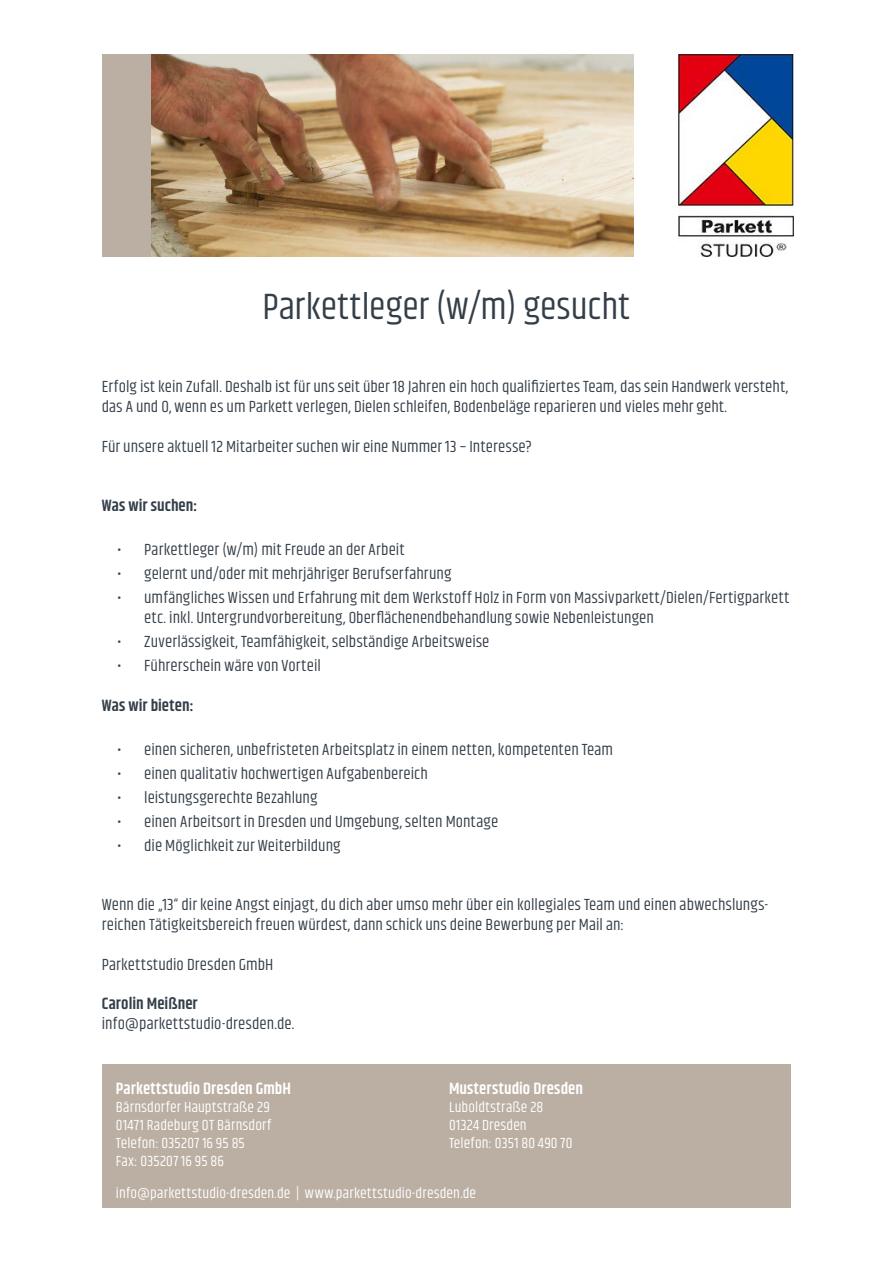
<style>
.page{position:relative;width:893px;height:1263px;background:#fff}
.page>*{position:absolute;margin:0;border:0;box-sizing:border-box;transform-origin:0 0}
.t1{font:37.5px "Khand";color:#333e48}
.t2{font:16.5px/19.8px "Khand";letter-spacing:.005em;color:#333e48}
.t3{font:600 16.5px "Khand";letter-spacing:.005em;color:#fff}
.t4{font:600 16.5px "Khand";letter-spacing:.005em;color:#333e48}
.t5{font:15px/18px "Khand";letter-spacing:.02em;color:#fff}
</style>
<div class="page">
<img style="left:679px;top:54px;width:114px;height:202px">
<img style="left:150px;top:54px;width:484px;height:202px">
<div style="left:102px;top:54px;width:48px;height:203px;background:#bbafa3"></div>
<div style="left:102px;top:1064px;width:689px;height:144px;background:#bbafa3"></div>
<h1 class="t1" style="left:262px;top:284px;width:369px">Parkettleger (w/m) gesucht</h1>
<p class="t2" style="left:102px;top:378px;width:688px">Erfolg ist kein Zufall. Deshalb ist für uns seit über 18 Jahren ein hoch qualifiziertes Team, das sein Handwerk versteht, das A und O, wenn es um Parkett verlegen, Dielen schleifen, Bodenbeläge reparieren und vieles mehr geht.</p>
<p class="t2" style="left:102px;top:437px;width:432px">Für unsere aktuell 12 Mitarbeiter suchen wir eine Nummer 13 – Interesse?</p>
<p class="t4" style="left:102px;top:495px;width:97px">Was wir suchen:</p>
<p class="t2" style="left:117px;top:541px;width:289px">• Parkettleger (w/m) mit Freude an der Arbeit</p>
<p class="t2" style="left:117px;top:565px;width:336px">• gelernt und/oder mit mehrjähriger Berufserfahrung</p>
<p class="t2" style="left:144px;top:589px;width:647px;text-indent:-27px">• umfängliches Wissen und Erfahrung mit dem Werkstoff Holz in Form von Massivparkett/Dielen/Fertigparkett etc. inkl. Untergrundvorbereitung, Oberflächenendbehandlung sowie Nebenleistungen</p>
<p class="t2" style="left:117px;top:633px;width:374px">• Zuverlässigkeit, Teamfähigkeit, selbständige Arbeitsweise</p>
<p class="t2" style="left:117px;top:657px;width:205px">• Führerschein wäre von Vorteil</p>
<p class="t4" style="left:102px;top:694px;width:94px">Was wir bieten:</p>
<p class="t2" style="left:117px;top:740px;width:497px">• einen sicheren, unbefristeten Arbeitsplatz in einem netten, kompetenten Team</p>
<p class="t2" style="left:117px;top:764px;width:312px">• einen qualitativ hochwertigen Aufgabenbereich</p>
<p class="t2" style="left:117px;top:788px;width:202px">• leistungsgerechte Bezahlung</p>
<p class="t2" style="left:117px;top:812px;width:382px">• einen Arbeitsort in Dresden und Umgebung, selten Montage</p>
<p class="t2" style="left:117px;top:836px;width:225px">• die Möglichkeit zur Weiterbildung</p>
<p class="t2" style="left:102px;top:896px;width:668px">Wenn die „13“ dir keine Angst einjagt, du dich aber umso mehr über ein kollegiales Team und einen abwechslungs&shy;reichen Tätigkeitsbereich freuen würdest, dann schick uns deine Bewerbung per Mail an:</p>
<p class="t2" style="left:102px;top:955px;width:173px">Parkettstudio Dresden GmbH</p>
<p class="t4" style="left:102px;top:993px;width:97px">Carolin Meißner</p>
<p class="t2" style="left:102px;top:1015px;width:194px">info@parkettstudio-dresden.de.</p>
<p class="t3" style="left:116px;top:1078px;width:177px">Parkettstudio Dresden GmbH</p>
<p class="t5" style="left:116px;top:1099px;width:157px">Bärnsdorfer Hauptstraße 29<br>01471 Radeburg OT Bärnsdorf<br>Telefon: 035207 16 95 85<br>Fax: 035207 16 95 86</p>
<p class="t3" style="left:449px;top:1078px;width:136px">Musterstudio Dresden</p>
<p class="t5" style="left:449px;top:1099px;width:125px">Luboldtstraße 28<br>01324 Dresden<br>Telefon: 0351 80 490 70</p>
<p class="t5" style="left:116px;top:1185px;width:362px">info@parkettstudio-dresden.de | www.parkettstudio-dresden.de</p>
</div>
